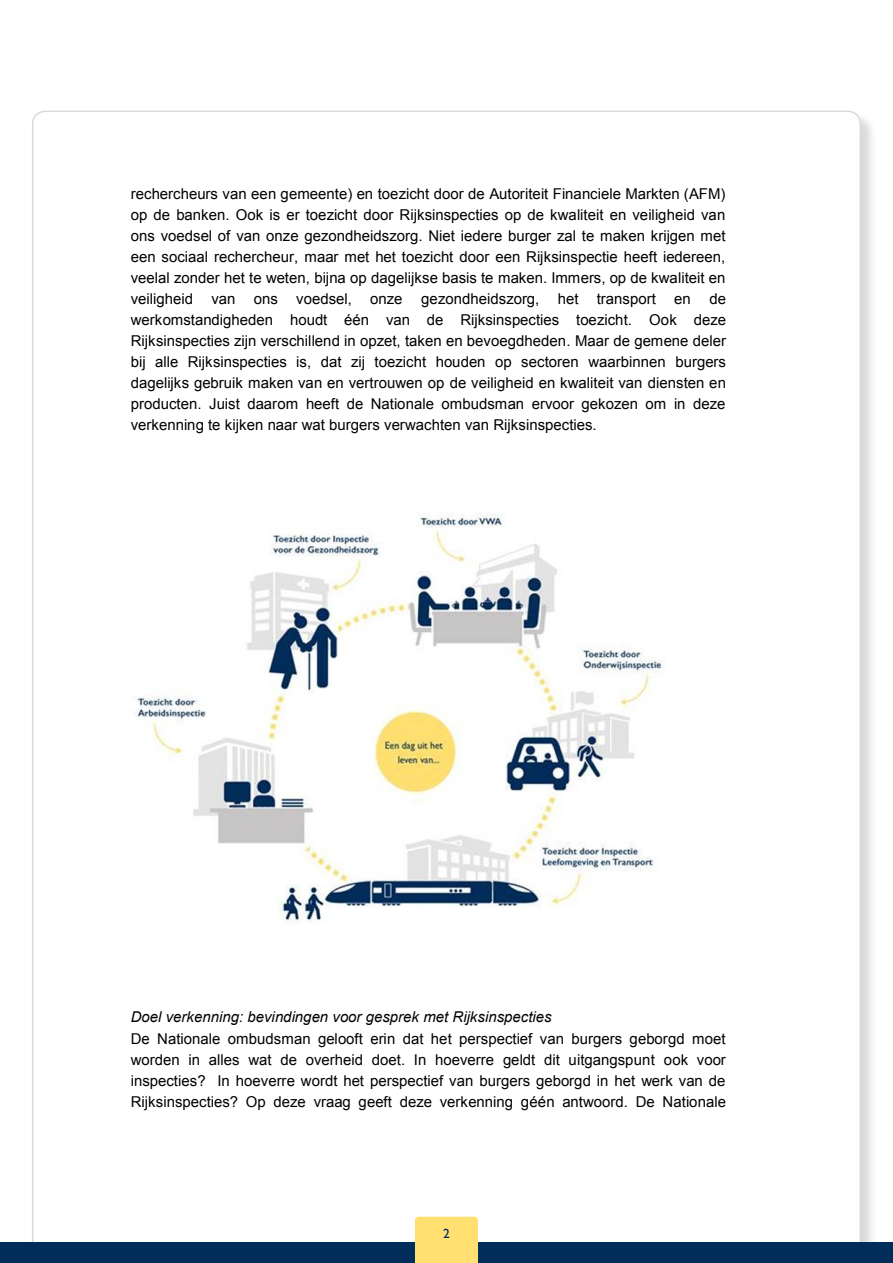
<style>
.page{position:relative;width:893px;height:1263px;background:#fff}
.page>*{position:absolute;margin:0;border:0;box-sizing:border-box;transform-origin:0 0}
.t1{font:15px/21px "Arial";color:#000;text-align:justify}
.t2{font:italic 15px "Arial";color:#000}
.t3{font:13.5px "Gill Sans Std";color:#002d59}
</style>
<div class="page">
<div style="left:0;top:1242px;width:893px;height:21px;background:#002d59"></div>
<div style="left:415px;top:1217px;width:63px;height:46px;background:#ffe071"></div>
<img style="left:136px;top:515px;width:529px;height:408px">
<p class="t1" style="left:131px;top:183px;width:597px">rechercheurs van een gemeente) en toezicht door de Autoriteit Financiele Markten (AFM) op de banken. Ook is er toezicht door Rijksinspecties op de kwaliteit en veiligheid van ons voedsel of van onze gezondheidszorg. Niet iedere burger zal te maken krijgen met een sociaal rechercheur, maar met het toezicht door een Rijksinspectie heeft iedereen, veelal zonder het te weten, bijna op dagelijkse basis te maken. Immers, op de kwaliteit en veiligheid van ons voedsel, onze gezondheidszorg, het transport en de werkomstandigheden houdt één van de Rijksinspecties toezicht. Ook deze Rijksinspecties zijn verschillend in opzet, taken en bevoegdheden. Maar de gemene deler bij alle Rijksinspecties is, dat zij toezicht houden op sectoren waarbinnen burgers dagelijks gebruik maken van en vertrouwen op de veiligheid en kwaliteit van diensten en producten. Juist daarom heeft de Nationale ombudsman ervoor gekozen om in deze verkenning te kijken naar wat burgers verwachten van Rijksinspecties.</p>
<p class="t2" style="left:131px;top:1007px;width:422px">Doel verkenning: bevindingen voor gesprek met Rijksinspecties</p>
<p class="t1" style="left:131px;top:1028px;width:597px">De Nationale ombudsman gelooft erin dat het perspectief van burgers geborgd moet worden in alles wat de overheid doet. In hoeverre geldt dit uitgangspunt ook voor inspecties? In hoeverre wordt het perspectief van burgers geborgd in het werk van de Rijksinspecties? Op deze vraag geeft deze verkenning géén antwoord. De Nationale</p>
<p class="t3" style="left:443px;top:1226px;width:8px">2</p>
</div>
